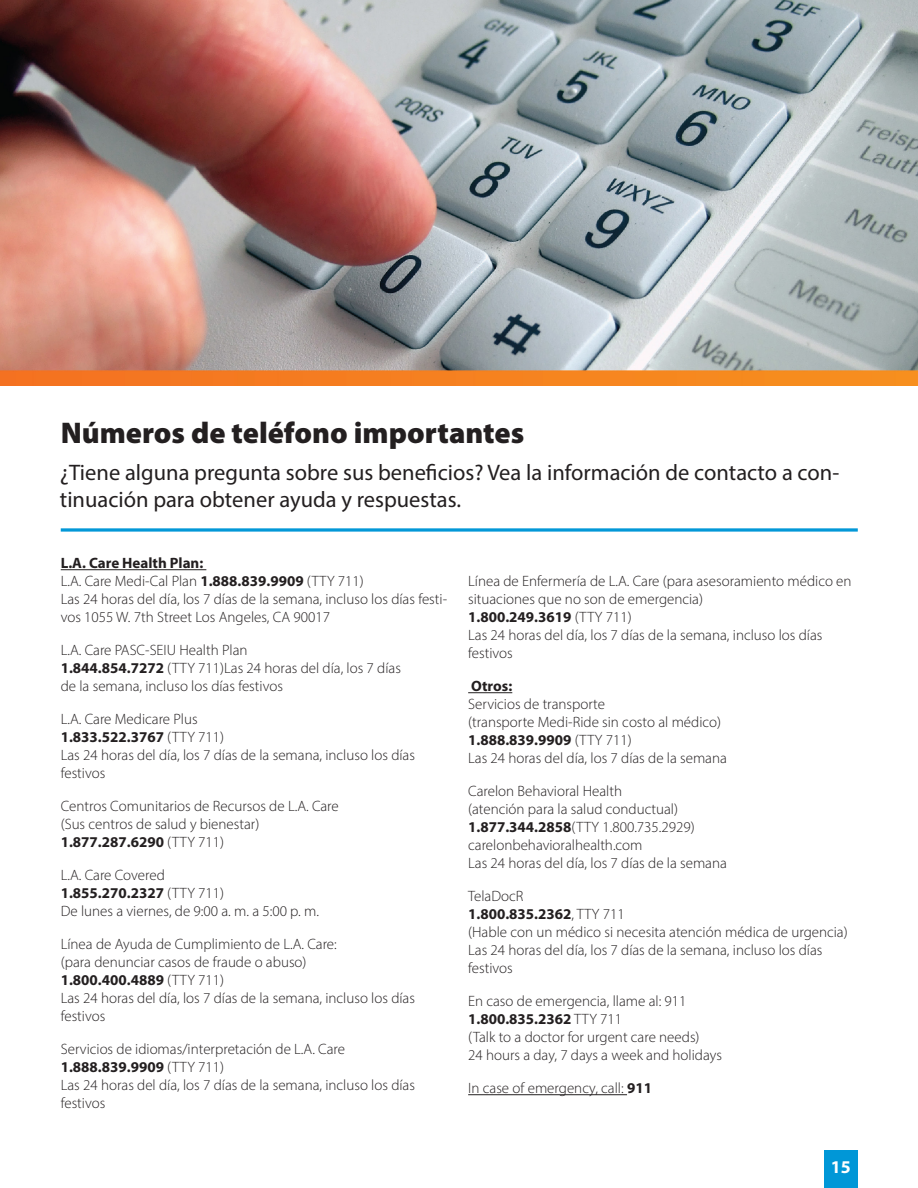
<style>
.page{position:relative;width:918px;height:1188px;background:#fff}
.page>*{position:absolute;margin:0;border:0;box-sizing:border-box;transform-origin:0 0}
.t1{font:900 30px "Myriad Pro";color:#231f20}
.t2{font:22.5px/27px "Myriad Pro";color:#231f20}
.t3{font:700 18px "Myriad Pro";color:#fff}
.t4{font:300 15px/18px "Myriad Pro";color:#231f20}
.s1{font-weight:700}
</style>
<div class="page">
<div style="left:824px;top:1151px;width:34px;height:37px;background:#0097d7"></div>
<svg style="left:61px;top:528px;width:797px;height:4px;background:#31abde"></svg>
<hr style="left:61px;top:569px;width:145px;height:1px;background:#231f20">
<img style="left:0;top:0;width:918px;height:386px">
<hr style="left:468px;top:692px;width:44px;height:1px;background:#231f20">
<hr style="left:468px;top:1094px;width:159px;height:1px;background:#231f20">
<h2 class="t1" style="left:61px;top:413px;width:465px">Números de teléfono importantes</h2>
<p class="t2" style="left:60px;top:458px;width:781px">¿Tiene alguna pregunta sobre sus beneficios? Vea la información de contacto a con&shy;tinuación para obtener ayuda y respuestas.</p>
<p class="t4" style="left:61px;top:554px;width:388px"><span class="s1">L.A. Care Health Plan:<br></span>L.A. Care Medi-Cal Plan <span class="s1">1.888.839.9909</span> (TTY 711)<br>Las 24 horas del día, los 7 días de la semana, incluso los días festi&shy;vos 1055 W. 7th Street Los Angeles, CA 90017</p>
<p class="t4" style="left:61px;top:641px;width:342px">L.A. Care PASC-SEIU Health Plan<br><span class="s1">1.844.854.7272</span> (TTY 711)Las 24 horas del día, los 7 días de la semana, incluso los días festivos</p>
<p class="t4" style="left:61px;top:710px;width:356px">L.A. Care Medicare Plus<br><span class="s1">1.833.522.3767</span> (TTY 711)<br>Las 24 horas del día, los 7 días de la semana, incluso los días festivos</p>
<p class="t4" style="left:61px;top:797px;width:280px">Centros Comunitarios de Recursos de L.A. Care (Sus centros de salud y bienestar)<br><span class="s1">1.877.287.6290</span> (TTY 711)</p>
<p class="t4" style="left:61px;top:866px;width:260px">L.A. Care Covered<br><span class="s1">1.855.270.2327</span> (TTY 711)<br>De lunes a viernes, de 9:00 a. m. a 5:00 p. m.</p>
<p class="t4" style="left:61px;top:935px;width:356px">Línea de Ayuda de Cumplimiento de L.A. Care:<br>(para denunciar casos de fraude o abuso)<br><span class="s1">1.800.400.4889</span> (TTY 711)<br>Las 24 horas del día, los 7 días de la semana, incluso los días festivos</p>
<p class="t4" style="left:61px;top:1040px;width:356px">Servicios de idiomas/interpretación de L.A. Care <span class="s1">1.888.839.9909</span> (TTY 711)<br>Las 24 horas del día, los 7 días de la semana, incluso los días festivos</p>
<p class="t4" style="left:468px;top:572px;width:385px">Línea de Enfermería de L.A. Care (para asesoramiento médico en situaciones que no son de emergencia)<br><span class="s1">1.800.249.3619</span> (TTY 711)<br>Las 24 horas del día, los 7 días de la semana, incluso los días festivos</p>
<p class="t4" style="left:468px;top:677px;width:260px"><span class="s1">Otros:<br></span>Servicios de transporte<br>(transporte Medi-Ride sin costo al médico)<br><span class="s1">1.888.839.9909</span> (TTY 711)<br>Las 24 horas del día, los 7 días de la semana</p>
<p class="t4" style="left:468px;top:782px;width:260px">Carelon Behavioral Health<br>(atención para la salud conductual)<br><span class="s1">1.877.344.2858</span>(TTY 1.800.735.2929) carelonbehavioralhealth.com<br>Las 24 horas del día, los 7 días de la semana</p>
<p class="t4" style="left:468px;top:887px;width:381px">TelaDocR<br><span class="s1">1.800.835.2362</span>, TTY 711<br>(Hable con un médico si necesita atención médica de urgencia)<br>Las 24 horas del día, los 7 días de la semana, incluso los días festivos</p>
<p class="t4" style="left:468px;top:992px;width:255px">En caso de emergencia, llame al: 911<br><span class="s1">1.800.835.2362</span> TTY 711<br>(Talk to a doctor for urgent care needs)<br>24 hours a day, 7 days a week and holidays</p>
<p class="t4" style="left:468px;top:1079px;width:185px">In case of emergency, call: <span class="s1">911</span></p>
<p class="t3" style="left:831px;top:1156px;width:21px">15</p>
</div>
